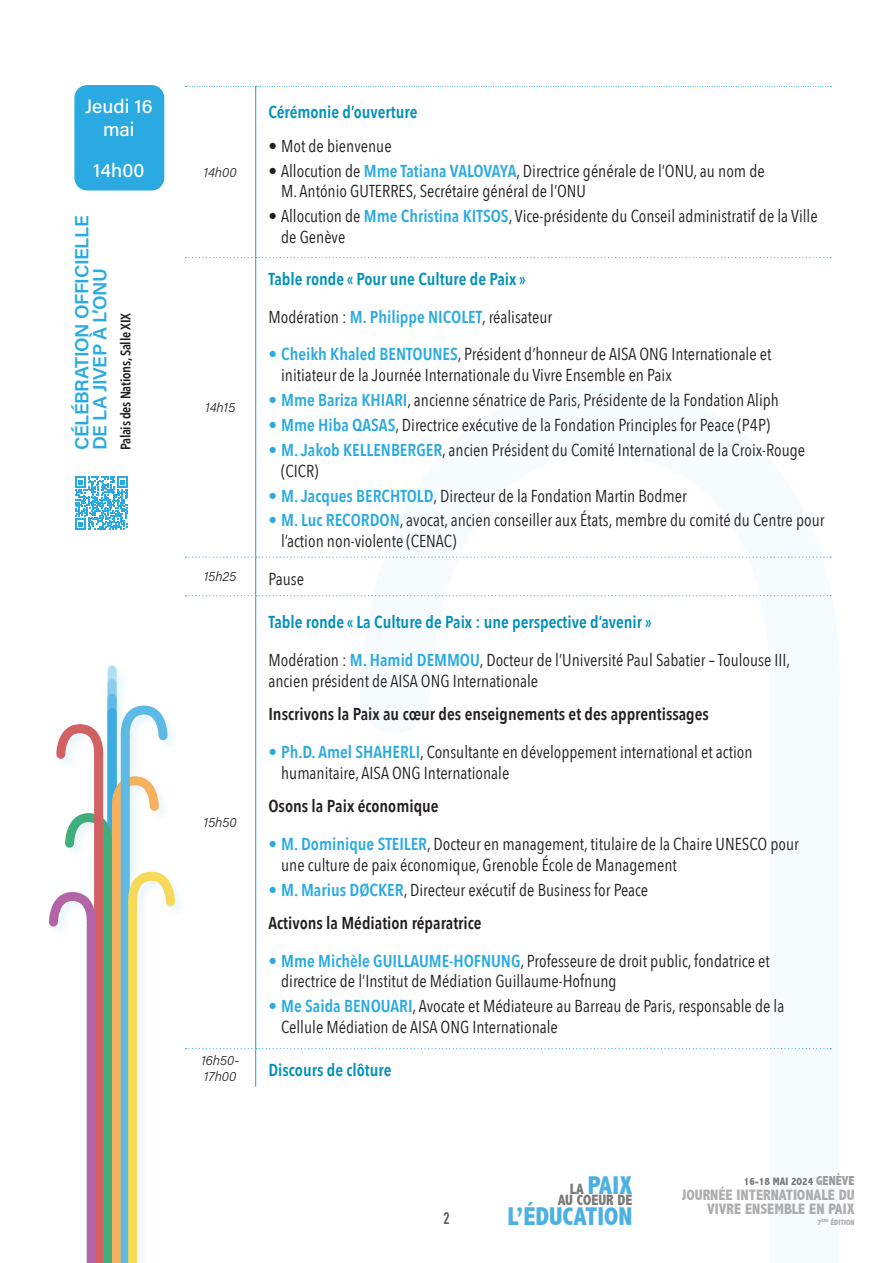
<style>
.page{position:relative;width:893px;height:1263px;background:#fff}
.page>*{position:absolute;margin:0;border:0;box-sizing:border-box;transform-origin:0 0}
.t1{font:800 condensed 25.8px "Abadi";color:#4db0e3}
.Style_de_paragraphe_1{font:19.5px/23.4px "Acumin Variable Concept";color:#fff;text-align:center}
.Style_de_paragraphe_1-2{font:19.2px/18px "Acumin Variable Concept";letter-spacing:-.02em;color:#2baae1}
.t2{font:17.25px/20.7px "Avenir Next Condensed";color:#231f20}
.t3{font:600 17.25px "Avenir Next Condensed";color:#0090bb}
.t4{font:600 17.25px "Avenir Next Condensed";color:#231f20}
.t5{font:700 16.5px "DIN Condensed";color:#5f5f62}
.t6{font:800 condensed 15.15px/13.8px "Abadi";color:#afaeae;text-align:right}
.t7{font:800 condensed 15px "Abadi";color:#7a7878}
.Style_de_paragraphe_1-3{font:600 13.8px "Avenir Next Condensed";letter-spacing:-.02em;color:#231f20}
.t8{font:13.5px/16.2px "Acumin Variable Concept";color:#231f20}
.t9{font:800 condensed 10.95px "Abadi";color:#7a7878}
.t10{font:800 condensed 7.8px "Abadi";color:#afaeae}
.s1{font-weight:600;color:#2baae1}
.s2{font-size:15px;color:#7a7878}
.s3{font-size:13.05px;color:#9c999c}
</style>
<div class="page">
<div style="left:50px;top:667px;width:136px;height:596px;background:#2baae1;opacity:.09"></div>
<svg style="left:108px;top:670px;width:9px;height:14px"></svg>
<svg style="left:108px;top:684px;width:9px;height:14px"></svg>
<svg style="left:108px;top:698px;width:9px;height:15px"></svg>
<div style="left:108px;top:713px;width:9px;height:550px;background:#3dabe0"></div>
<div style="left:112px;top:805px;width:9px;height:458px;background:#f6b15e"></div>
<div style="left:121px;top:736px;width:9px;height:527px;background:#5db8e4"></div>
<svg style="left:116px;top:701px;width:56px;height:44px"></svg>
<div style="left:128px;top:901px;width:9px;height:362px;background:#f4da58"></div>
<svg style="left:128px;top:867px;width:51px;height:44px"></svg>
<div style="left:103px;top:842px;width:9px;height:421px;background:#40ae7b"></div>
<svg style="left:61px;top:772px;width:102px;height:80px"></svg>
<div style="left:94px;top:753px;width:9px;height:510px;background:#d26163"></div>
<svg style="left:52px;top:720px;width:56px;height:43px"></svg>
<div style="left:87px;top:922px;width:9px;height:341px;background:#b264a7"></div>
<svg style="left:48px;top:887px;width:48px;height:44px"></svg>
<div style="left:74px;top:85px;width:90px;height:106px;background:#2baae1;border-radius:13px"></div>
<hr style="left:255px;top:87px;width:1px;height:170px;background:#2ea9e0">
<hr style="left:255px;top:258px;width:1px;height:299px;background:#2ea9e0">
<hr style="left:255px;top:558px;width:1px;height:37px;background:#2ea9e0">
<hr style="left:255px;top:596px;width:1px;height:452px;background:#2ea9e0">
<hr style="left:255px;top:1049px;width:1px;height:38px;background:#2ea9e0">
<svg style="left:186px;top:257px;width:645px;height:1px"></svg>
<svg style="left:186px;top:557px;width:172px;height:1px"></svg>
<svg style="left:186px;top:595px;width:172px;height:1px"></svg>
<svg style="left:186px;top:1048px;width:582px;height:1px"></svg>
<svg style="left:185px;top:86px;width:646px;height:1px"></svg>
<svg style="left:75px;top:476px;width:53px;height:54px"></svg>
<div style="left:769px;top:704px;width:70px;height:559px;background:#f6fbfd"></div>
<svg style="left:358px;top:556px;width:474px;height:41px"></svg>
<p class="Style_de_paragraphe_1" style="left:85px;top:94px;width:69px">Jeudi 16 mai</p>
<p class="Style_de_paragraphe_1" style="left:93px;top:158px;width:53px">14h00</p>
<p class="t8" style="left:204px;top:164px;width:35px">14h00</p>
<p class="Style_de_paragraphe_1-2" style="left:72px;top:450px;width:236px;rotate:-90deg">CÉLÉBRATION OFFICIELLE<br>DE LA JIVEP À L’ONU</p>
<p class="Style_de_paragraphe_1-3" style="left:114px;top:450px;width:139px;rotate:-90deg">Palais des Nations, Salle XIX</p>
<p class="t8" style="left:205px;top:399px;width:31px">14h15</p>
<p class="t3" style="left:268px;top:97px;width:151px">Cérémonie d’ouverture</p>
<p class="t2" style="left:268px;top:135px;width:125px">• Mot de bienvenue</p>
<p class="t2" style="left:281px;top:160px;width:485px;text-indent:-13px">• Allocution de <span class="s1">Mme Tatiana VALOVAYA</span>, Directrice générale de l’ONU, au nom de<br>M. António GUTERRES, Secrétaire général de l’ONU</p>
<p class="t2" style="left:281px;top:205px;width:538px;text-indent:-13px">• Allocution de <span class="s1">Mme Christina KITSOS</span>, Vice-présidente du Conseil administratif de la Ville de Genève</p>
<p class="t3" style="left:268px;top:264px;width:259px">Table ronde « Pour une Culture de Paix »</p>
<p class="t2" style="left:268px;top:305px;width:285px">Modération : <span class="s1">M. Philippe NICOLET</span>, réalisateur</p>
<p class="t2" style="left:281px;top:343px;width:492px;text-indent:-13px"><span class="s1">• Cheikh Khaled BENTOUNES</span>, Président d’honneur de AISA ONG Internationale et initiateur de la Journée Internationale du Vivre Ensemble en Paix</p>
<p class="t2" style="left:268px;top:389px;width:512px"><span class="s1">• Mme Bariza KHIARI</span>, ancienne sénatrice de Paris, Présidente de la Fondation Aliph</p>
<p class="t2" style="left:268px;top:414px;width:503px"><span class="s1">• Mme Hiba QASAS</span>, Directrice exécutive de la Fondation Principles for Peace (P4P)</p>
<p class="t2" style="left:281px;top:439px;width:526px;text-indent:-13px"><span class="s1">• M. Jakob KELLENBERGER</span>, ancien Président du Comité International de la Croix-Rouge (CICR)</p>
<p class="t2" style="left:268px;top:484px;width:420px"><span class="s1">• M. Jacques BERCHTOLD</span>, Directeur de la Fondation Martin Bodmer</p>
<p class="t2" style="left:281px;top:509px;width:545px;text-indent:-13px"><span class="s1">• M. Luc RECORDON</span>, avocat, ancien conseiller aux États, membre du comité du Centre pour l’action non-violente (CENAC)</p>
<p class="t8" style="left:204px;top:568px;width:34px">15h25</p>
<p class="t2" style="left:268px;top:568px;width:37px">Pause</p>
<p class="t8" style="left:204px;top:814px;width:34px">15h50</p>
<p class="t3" style="left:268px;top:607px;width:385px">Table ronde « La Culture de Paix : une perspective d’avenir »</p>
<p class="t2" style="left:268px;top:649px;width:523px">Modération : <span class="s1">M. Hamid DEMMOU</span>, Docteur de l’Université Paul Sabatier – Toulouse III, ancien président de AISA ONG Internationale</p>
<p class="t4" style="left:268px;top:699px;width:442px">Inscrivons la Paix au cœur des enseignements et des apprentissages</p>
<p class="t2" style="left:281px;top:741px;width:473px;text-indent:-13px"><span class="s1">• Ph.D. Amel SHAHERLI</span>, Consultante en développement international et action humanitaire, AISA ONG Internationale</p>
<p class="t4" style="left:268px;top:791px;width:172px">Osons la Paix économique</p>
<p class="t2" style="left:281px;top:833px;width:519px;text-indent:-13px"><span class="s1">• M. Dominique STEILER</span>, Docteur en management, titulaire de la Chaire UNESCO pour une culture de paix économique, Grenoble École de Management</p>
<p class="t2" style="left:268px;top:878px;width:381px"><span class="s1">• M. Marius DØCKER</span>, Directeur exécutif de Business for Peace</p>
<p class="t4" style="left:268px;top:908px;width:215px">Activons la Médiation réparatrice</p>
<p class="t2" style="left:281px;top:949px;width:490px;text-indent:-13px"><span class="s1">• Mme Michèle GUILLAUME-HOFNUNG</span>, Professeure de droit public, fondatrice et directrice de l’Institut de Médiation Guillaume-Hofnung</p>
<p class="t2" style="left:281px;top:995px;width:505px;text-indent:-13px"><span class="s1">• Me Saida BENOUARI</span>, Avocate et Médiateure au Barreau de Paris, responsable de la<br>Cellule Médiation de AISA ONG Internationale</p>
<p class="t8" style="left:201px;top:1051px;width:39px">16h50-<br>17h00</p>
<p class="t3" style="left:268px;top:1055px;width:125px">Discours de clôture</p>
<p class="t5" style="left:443px;top:1207px;width:8px">2</p>
<h1 class="t1" style="left:570px;top:1170px;width:64px"><span class="s2">LA</span> PAIX</h1>
<p class="t7" style="left:558px;top:1191px;width:76px">AU COEUR DE</p>
<h1 class="t1" style="left:507px;top:1201px;width:127px">L’ÉDUCATION</h1>
<p class="t9" style="left:744px;top:1175px;width:112px">16-18 MAI 2024 <span class="s3">GENÈVE</span></p>
<p class="t6" style="left:682px;top:1188px;width:175px">JOURNÉE INTERNATIONALE DU<br>VIVRE ENSEMBLE EN PAIX</p>
<p class="t10" style="left:818px;top:1217px;width:39px">7<sup>ÈME</sup> ÉDITION</p>
</div>
